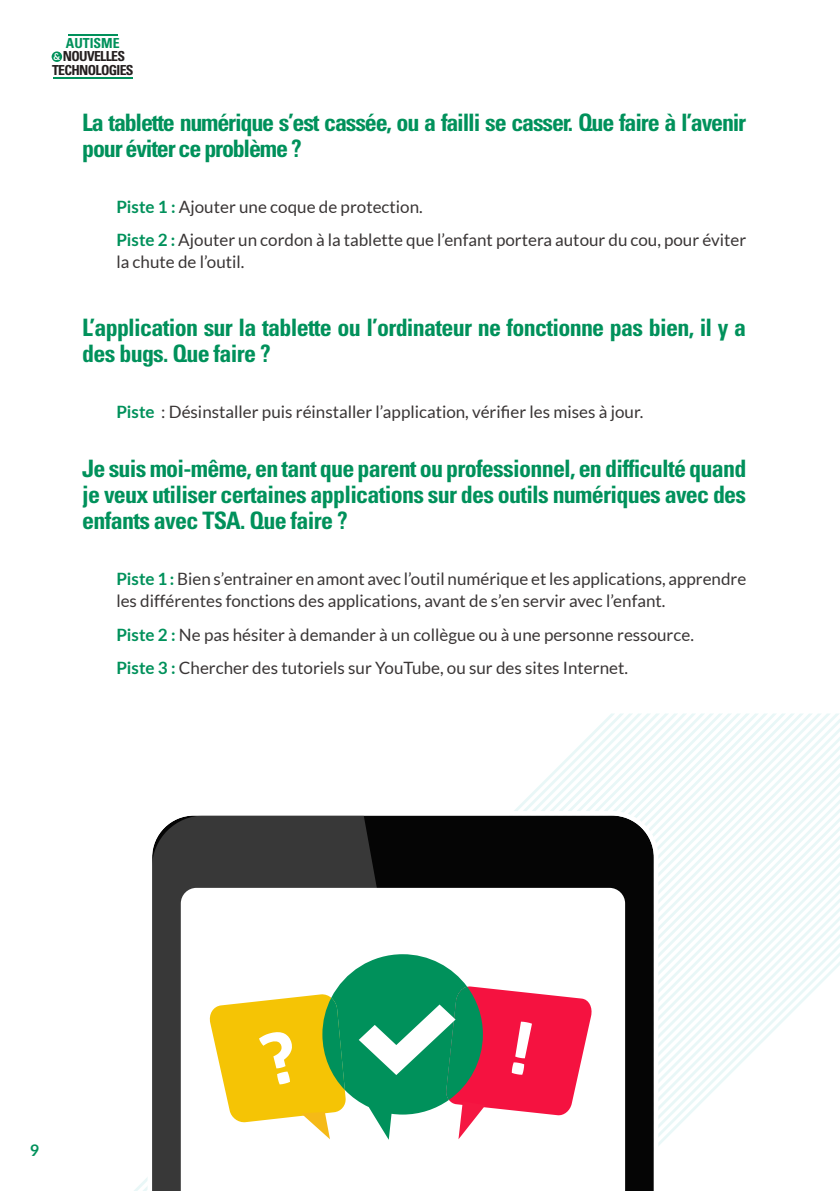
<style>
.page{position:relative;width:840px;height:1191px;background:#fff}
.page>*{position:absolute;margin:0;border:0;box-sizing:border-box;transform-origin:0 0}
.t1{font:700 condensed 24px/26px "Univers";letter-spacing:-.03em;color:#00915b}
.t2{font:700 condensed 24px/26px "Univers";letter-spacing:-.05em;color:#00915b}
.t3{font:17px/33.4px "Lato";color:#393535}
.t4{font:700 16px "Lato";color:#00915b}
.t5{font:700 condensed 13.8px/13.4px "Univers";letter-spacing:-.05em;color:#241f1f;text-align:center}
.t6{font:700 condensed 13.8px "Univers";color:#00915b}
.t7{font:700 9.6px "Lato";color:#fff}
.s1{font-weight:700;color:#00915b}
</style>
<div class="page">
<svg style="left:695px;top:772px;width:144px;height:63px"></svg>
<svg style="left:695px;top:907px;width:144px;height:202px"></svg>
<svg style="left:659px;top:713px;width:18px;height:432px"></svg>
<svg style="left:134px;top:713px;width:525px;height:478px"></svg>
<svg style="left:147px;top:811px;width:511px;height:380px;background:#353535"></svg>
<svg style="left:181px;top:888px;width:443px;height:303px"></svg>
<svg style="left:208px;top:954px;width:384px;height:185px"></svg>
<div style="left:52px;top:51px;width:10px;height:11px;background:#00915b;border-radius:50%"></div>
<hr style="left:68px;top:34px;width:50px;height:2px;background:#00915b">
<hr style="left:53px;top:78px;width:79px;height:1px;background:#00915b">
<p class="t6" style="left:66px;top:35px;width:55px">AUTISME</p>
<p class="t5" style="left:52px;top:50px;width:83px">NOUVELLES<br>TECHNOLOGIES</p>
<p class="t7" style="left:53px;top:51px;width:8px">&amp;</p>
<h1 class="t2" style="left:82px;top:109px;width:665px">La tablette numérique s’est cassée, ou a failli se casser. Que faire à l’avenir pour éviter ce problème ?</h1>
<p class="t3" style="left:116px;top:190px;width:631px"><span class="s1">Piste 1 :</span> Ajouter une coque de protection.<br><span class="s1">Piste 2 :</span> Ajouter un cordon à la tablette que l’enfant portera autour du cou, pour éviter</p>
<p class="t3" style="left:116px;top:245px;width:130px">la chute de l’outil.</p>
<h1 class="t1" style="left:82px;top:314px;width:665px">L’application sur la tablette ou l’ordinateur ne fonctionne pas bien, il y a des bugs. Que faire ?</h1>
<p class="t3" style="left:116px;top:395px;width:528px"><span class="s1">Piste</span> : Désinstaller puis réinstaller l’application, vérifier les mises à jour.</p>
<h1 class="t1" style="left:82px;top:456px;width:665px;text-align:justify">Je suis moi-même, en tant que parent ou professionnel, en difficulté quand je veux utiliser certaines applications sur des outils numériques avec des enfants avec TSA. Que faire ?</h1>
<p class="t3" style="left:116px;top:568px;width:631px;line-height:22px"><span class="s1">Piste 1 :</span> Bien s’entrainer en amont avec l’outil numérique et les applications, apprendre les différentes fonctions des applications, avant de s’en servir avec l’enfant.</p>
<p class="t3" style="left:116px;top:618px;width:578px"><span class="s1">Piste 2 :</span> Ne pas hésiter à demander à un collègue ou à une personne ressource.<br><span class="s1">Piste 3 :</span> Chercher des tutoriels sur YouTube, ou sur des sites Internet.</p>
<p class="t4" style="left:30px;top:1140px;width:11px">9</p>
</div>
